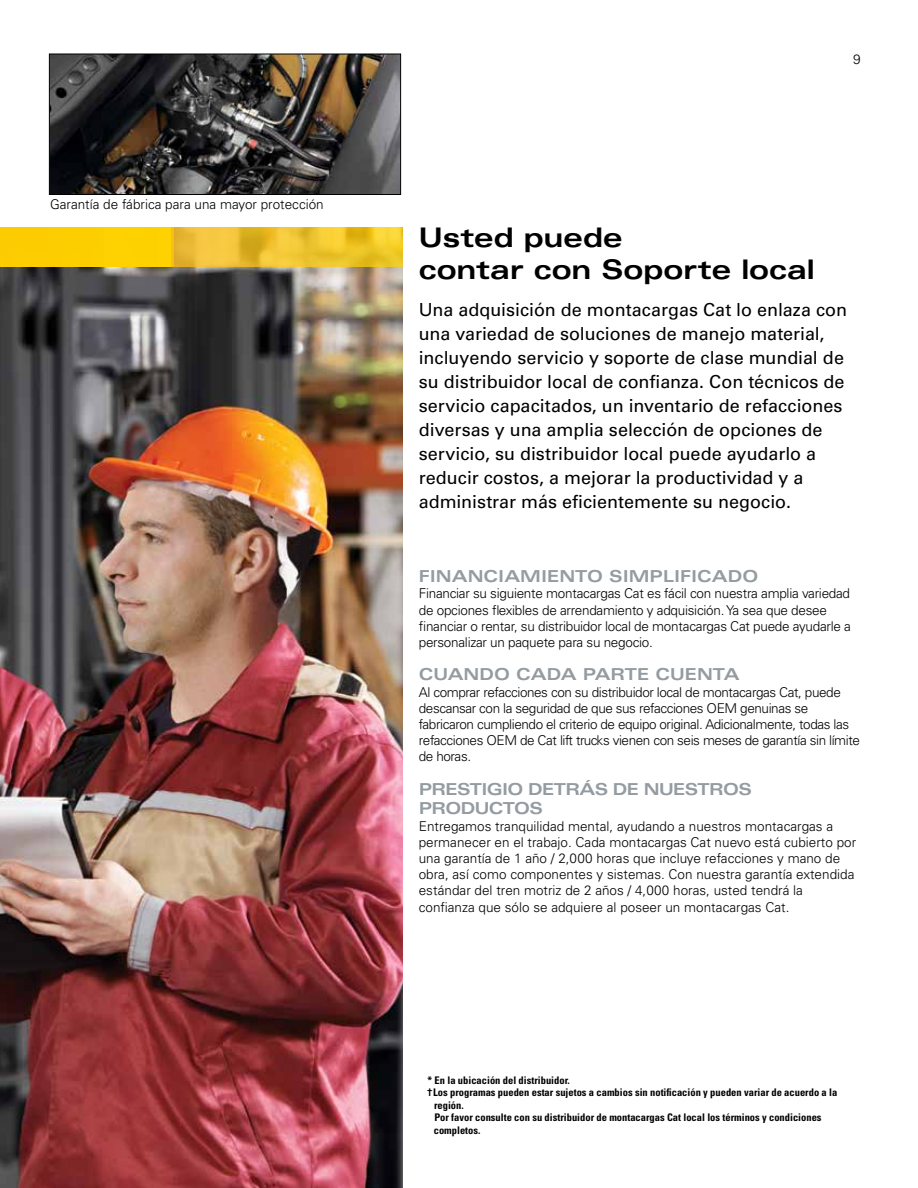
<style>
.page{position:relative;width:918px;height:1188px;background:#fff}
.page>*{position:absolute;margin:0;border:0;box-sizing:border-box;transform-origin:0 0}
.t1{font:700 expanded 27px/32.4px "Univers LT Std";letter-spacing:-.005em;color:#000}
.t2{font:18px/24px "Univers LT Std";color:#000}
.t3{font:700 expanded 16.5px "Univers LT Std";letter-spacing:-.005em;color:#949ca1}
.t4{font:700 expanded 16.5px/19.8px "Univers LT Std";letter-spacing:-.04em;color:#949ca1}
.t5{font:300 13.5px/16.2px "Univers LT Std";letter-spacing:-.02em;color:#000}
.t6{font:300 13.5px/16.2px "Univers LT Std";color:#000}
.t7{font:700 condensed 10.5px "Univers LT Std";color:#000}
</style>
<div class="page">
<img style="left:0;top:227px;width:403px;height:961px">
<svg style="left:170px;top:227px;width:232px;height:40px;background:#edc12e"></svg>
<img style="left:51px;top:56px;width:348px;height:137px">
<div style="left:49px;top:54px;width:352px;height:141px;border:1px solid #000"></div>
<div style="left:0;top:227px;width:170px;height:40px;background:#fcce00"></div>
<p class="t6" style="left:50px;top:196px;width:275px">Garantía de fábrica para una mayor protección</p>
<p class="t5" style="left:853px;top:51px;width:9px">9</p>
<h1 class="t1" style="left:419px;top:221px;width:398px">Usted puede<br>contar con Soporte local</h1>
<p class="t2" style="left:419px;top:298px;width:430px">Una adquisición de montacargas Cat lo enlaza con una variedad de soluciones de manejo material, incluyendo servicio y soporte de clase mundial de su distribuidor local de confianza. Con técnicos de servicio capacitados, un inventario de refacciones diversas y una amplia selección de opciones de servicio, su distribuidor local puede ayudarlo a reducir costos, a mejorar la productividad y a administrar más eficientemente su negocio.</p>
<p class="t3" style="left:419px;top:567px;width:341px">FINANCIAMIENTO SIMPLIFICADO</p>
<p class="t5" style="left:419px;top:586px;width:434px">Financiar su siguiente montacargas Cat es fácil con nuestra amplia variedad de opciones flexibles de arrendamiento y adquisición. Ya sea que desee financiar o rentar, su distribuidor local de montacargas Cat puede ayudarle a personalizar un paquete para su negocio.</p>
<p class="t3" style="left:419px;top:665px;width:323px">CUANDO CADA PARTE CUENTA</p>
<p class="t5" style="left:419px;top:684px;width:443px">Al comprar refacciones con su distribuidor local de montacargas Cat, puede descansar con la seguridad de que sus refacciones OEM genuinas se fabricaron cumpliendo el criterio de equipo original. Adicionalmente, todas las refacciones OEM de Cat lift trucks vienen con seis meses de garantía sin límite de horas.</p>
<p class="t4" style="left:419px;top:779px;width:334px">PRESTIGIO DETRÁS DE NUESTROS<br>PRODUCTOS</p>
<p class="t6" style="left:419px;top:818px;width:439px">Entregamos tranquilidad mental, ayudando a nuestros montacargas a permanecer en el trabajo. Cada montacargas Cat nuevo está cubierto por una garantía de 1 año / 2,000 horas que incluye refacciones y mano de obra, así como componentes y sistemas. Con nuestra garantía extendida estándar del tren motriz de 2 años / 4,000 horas, usted tendrá la confianza que sólo se adquiere al poseer un montacargas Cat.</p>
<p class="t7" style="left:428px;top:1073px;width:144px">* En la ubicación del distribuidor.</p>
<p class="t7" style="left:428px;top:1086px;width:411px">† Los programas pueden estar sujetos a cambios sin notificación y pueden variar de acuerdo a la</p>
<p class="t7" style="left:434px;top:1099px;width:31px">región.</p>
<p class="t7" style="left:434px;top:1111px;width:389px">Por favor consulte con su distribuidor de montacargas Cat local los términos y condiciones</p>
<p class="t7" style="left:434px;top:1124px;width:48px">completos.</p>
</div>
